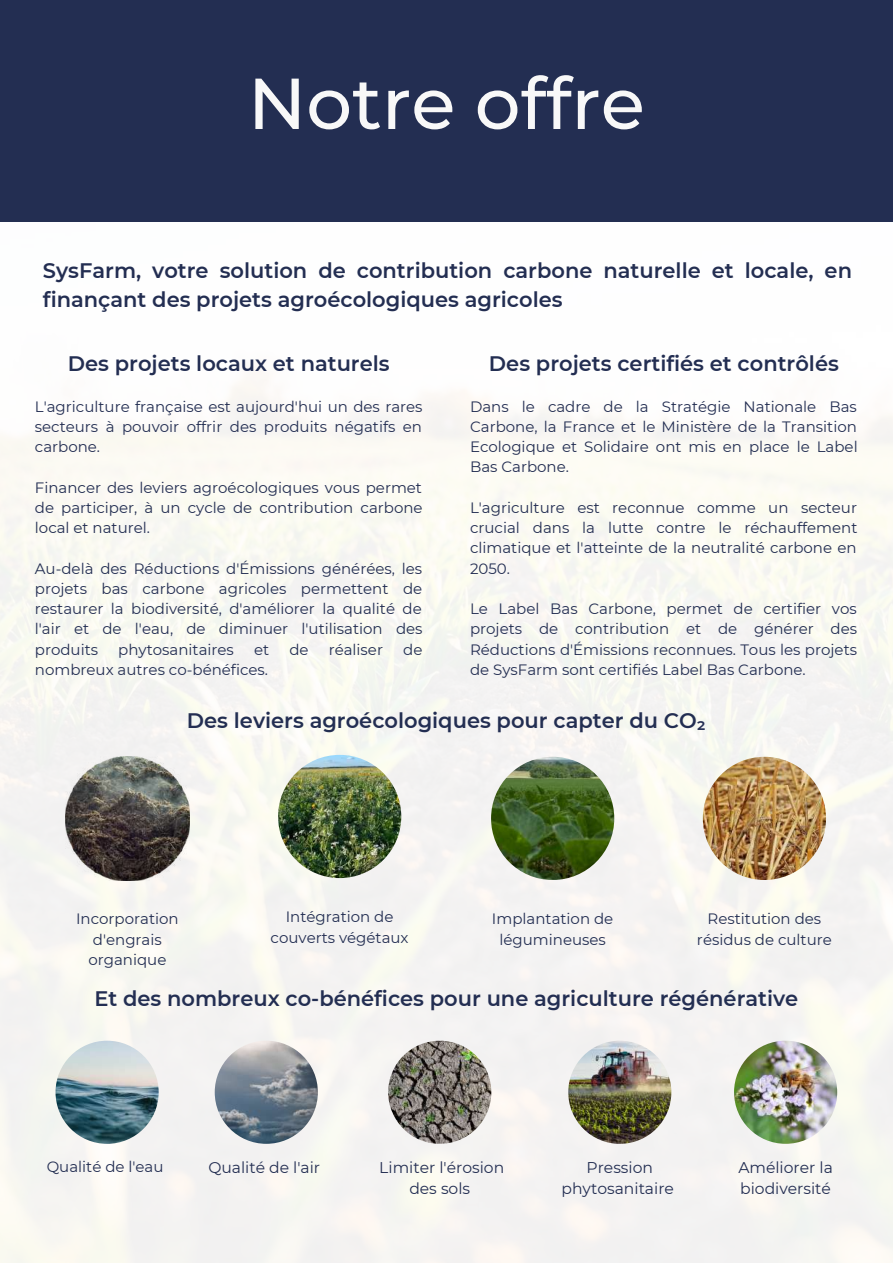
<style>
.page{position:relative;width:893px;height:1264px;background:#fff}
.page>*{position:absolute;margin:0;border:0;box-sizing:border-box;transform-origin:0 0}
.t1{font:500 72px "Montserrat";color:#f8f8f8}
.t2{font:600 21px/29.2px "Montserrat";color:#232e52}
.t3{font:15.6px/21px "Montserrat";color:#232e52;text-align:center}
.t4{font:15px/20.2px "Montserrat";color:#232e52;text-align:justify}
</style>
<div class="page">
<div style="left:1px;top:0;width:891px;height:221px;background:#232e52"></div>
<div style="left:0;top:378px;width:892px;height:884px;background:#f6f5f2"></div>
<img style="left:55px;top:1040px;width:104px;height:103px;border-radius:50%">
<img style="left:734px;top:1040px;width:103px;height:103px;border-radius:50%">
<img style="left:215px;top:1040px;width:103px;height:103px;border-radius:50%">
<img style="left:388px;top:1040px;width:103px;height:103px;border-radius:50%">
<img style="left:568px;top:1040px;width:103px;height:103px;border-radius:50%">
<img style="left:66px;top:756px;width:123px;height:124px">
<img style="left:491px;top:756px;width:123px;height:124px;border-radius:50%">
<img style="left:278px;top:755px;width:123px;height:123px;border-radius:50%">
<img style="left:702px;top:756px;width:124px;height:124px;border-radius:50%">
<h1 class="t1" style="left:248px;top:59px;width:398px">Notre offre</h1>
<h2 class="t2" style="left:43px;top:256px;width:810px">SysFarm, votre solution de contribution carbone naturelle et locale, en finançant des projets agroécologiques agricoles</h2>
<h2 class="t2" style="left:68px;top:349px;width:323px">Des projets locaux et naturels</h2>
<p class="t4" style="left:35px;top:396px;width:389px">L'agriculture française est aujourd'hui un des rares secteurs à pouvoir offrir des produits négatifs en carbone.</p>
<p class="t4" style="left:35px;top:477px;width:389px">Financer des leviers agroécologiques vous permet de participer, à un cycle de contribution carbone local et naturel.</p>
<p class="t4" style="left:35px;top:558px;width:389px">Au-delà des Réductions d'Émissions générées, les projets bas carbone agricoles permettent de restaurer la biodiversité, d'améliorer la qualité de l'air et de l'eau, de diminuer l'utilisation des produits</p>
<p class="t4" style="left:118px;top:639px;width:117px">phytosanitaires</p>
<p class="t4" style="left:254px;top:639px;width:17px">et</p>
<p class="t4" style="left:289px;top:639px;width:21px">de</p>
<p class="t4" style="left:328px;top:639px;width:56px">réaliser</p>
<p class="t4" style="left:403px;top:639px;width:21px">de</p>
<p class="t4" style="left:35px;top:659px;width:235px">nombreux autres co-bénéfices.</p>
<h2 class="t2" style="left:489px;top:349px;width:351px">Des projets certifiés et contrôlés</h2>
<p class="t4" style="left:470px;top:396px;width:389px">Dans le cadre de la Stratégie Nationale Bas Carbone, la France et le Ministère de la Transition Ecologique et Solidaire ont mis en place le Label Bas Carbone.</p>
<p class="t4" style="left:470px;top:497px;width:389px">L'agriculture est reconnue comme un secteur crucial dans la lutte contre le réchauffement climatique et l'atteinte de la neutralité carbone en 2050.</p>
<p class="t4" style="left:470px;top:598px;width:388px">Le Label Bas Carbone, permet de certifier vos projets de contribution et de générer des Réductions d'Émissions reconnues. Tous les projets de SysFarm sont certifiés Label Bas Carbone.</p>
<h2 class="t2" style="left:187px;top:705px;width:520px">Des leviers agroécologiques pour capter du CO₂</h2>
<p class="t4" style="left:270px;top:906px;width:139px;text-align:center">Intégration de couverts végétaux</p>
<p class="t4" style="left:697px;top:908px;width:136px;text-align:center">Restitution des résidus de culture</p>
<p class="t4" style="left:76px;top:908px;width:104px;text-align:center">Incorporation d'engrais organique</p>
<p class="t4" style="left:492px;top:908px;width:123px;text-align:center">Implantation de légumineuses</p>
<h2 class="t2" style="left:94px;top:983px;width:705px">Et des nombreux co-bénéfices pour une agriculture régénérative</h2>
<p class="t4" style="left:47px;top:1156px;width:118px">Qualité de l'eau</p>
<p class="t3" style="left:738px;top:1156px;width:96px;text-align:left">Améliorer la biodiversité</p>
<p class="t3" style="left:208px;top:1156px;width:113px">Qualité de l'air</p>
<p class="t3" style="left:379px;top:1156px;width:126px">Limiter l'érosion des sols</p>
<p class="t3" style="left:561px;top:1156px;width:114px">Pression phytosanitaire</p>
</div>
